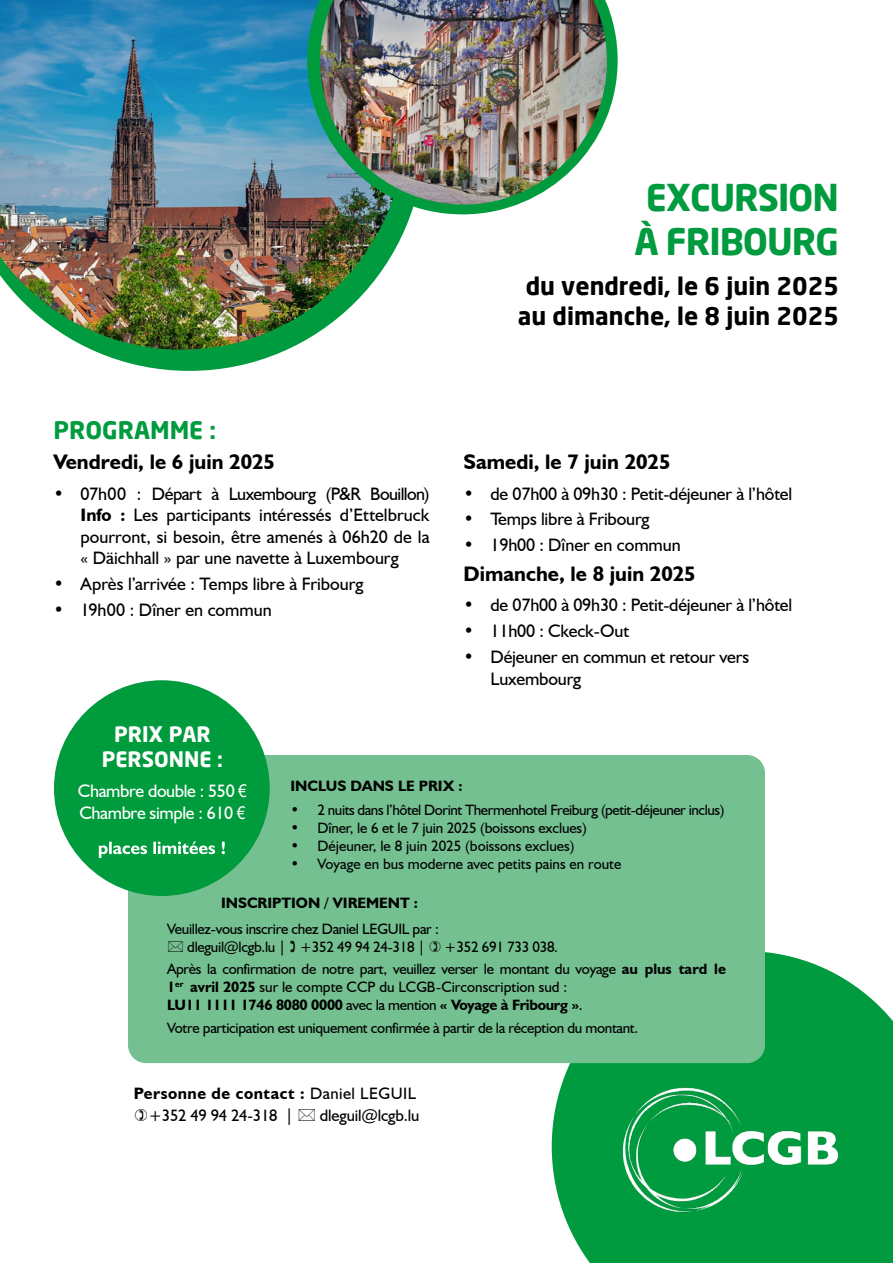
<style>
.page{position:relative;width:893px;height:1263px;background:#fff}
.page>*{position:absolute;margin:0;border:0;box-sizing:border-box;transform-origin:0 0}
.t1{font:700 36.3px/43.7px "Neo Sans";letter-spacing:-.03em;color:#009b3e;text-align:center}
.t2{font:700 24.15px/30px "Neo Sans";color:#000;text-align:center}
.t3{font:700 24px "Neo Sans";color:#009b3e}
.t4{font:700 21px "Humanist 521 BT";color:#000}
.t5{font:700 21px/25.2px "Neo Sans";color:#fff;text-align:center}
.t6{font:18px/21.6px "Humanist 521 BT";letter-spacing:-.01em;color:#000;text-align:justify}
.t7{font:18px/21.6px "Humanist 521 BT";letter-spacing:-.02em;color:#fff}
.t8{font:16.5px/22.5px "Humanist 521 BT";letter-spacing:-.01em;color:#000}
.t9{font:15px/18px "Humanist 521 BT";letter-spacing:-.02em;color:#000;text-align:center}
.t10{font:15px "Humanist 521 BT";letter-spacing:-.01em;color:#020203}
.t11{font:15px/18px "Humanist 521 BT";color:#000}
.t12{font:15px "Humanist 521 BT";letter-spacing:-.03em;color:#020203}
.t13{font:700 15px "Humanist 521 BT";color:#000}
.t14{font:700 15px "Humanist 521 BT";color:#020203}
.s1{font-weight:700}
.s2{font-family:"Arial Narrow"}
</style>
<div class="page">
<svg style="left:552px;top:952px;width:341px;height:311px;background:#16a34f"></svg>
<div style="left:128px;top:755px;width:637px;height:308px;background:#75c091;border-radius:18px"></div>
<div style="left:54px;top:680px;width:216px;height:216px;background:#009b3c;border-radius:50%"></div>
<img style="left:621px;top:1086px;width:220px;height:126px">
<svg style="left:92px;top:214px;width:319px;height:157px"></svg>
<img style="left:0;top:0;width:405px;height:350px">
<img style="left:307px;top:0;width:311px;height:214px">
<img style="left:320px;top:0;width:287px;height:205px">
<svg style="left:99px;top:841px;width:126px;height:17px"></svg>
<h1 class="t1" style="left:634px;top:175px;width:206px">EXCURSION<br>À FRIBOURG</h1>
<h2 class="t2" style="left:518px;top:271px;width:323px">du vendredi, le 6 juin 2025 au dimanche, le 8 juin 2025</h2>
<h3 class="t3" style="left:54px;top:415px;width:164px">PROGRAMME :</h3>
<p class="t4" style="left:54px;top:449px;width:223px">Vendredi, le 6 juin 2025</p>
<p class="t6" style="left:81px;top:482px;width:350px;text-indent:-27px">• 07h00 : Départ à Luxembourg (P&amp;R Bouillon)<br><span class="s1">Info :</span> Les participants intéressés d’Ettelbruck pourront, si besoin, être amenés à 06h20 de la « Däichhall » par une navette à Luxembourg</p>
<p class="t6" style="left:54px;top:573px;width:312px">• Après l’arrivée : Temps libre à Fribourg</p>
<p class="t6" style="left:54px;top:599px;width:220px">• 19h00 : Dîner en commun</p>
<p class="t4" style="left:463px;top:449px;width:208px">Samedi, le 7 juin 2025</p>
<p class="t6" style="left:463px;top:482px;width:330px">• de 07h00 à 09h30 : Petit-déjeuner à l’hôtel</p>
<p class="t6" style="left:463px;top:508px;width:188px">• Temps libre à Fribourg</p>
<p class="t6" style="left:463px;top:534px;width:219px">• 19h00 : Dîner en commun</p>
<p class="t4" style="left:463px;top:561px;width:234px">Dimanche, le 8 juin 2025</p>
<p class="t6" style="left:463px;top:594px;width:330px">• de 07h00 à 09h30 : Petit-déjeuner à l’hôtel</p>
<p class="t6" style="left:463px;top:620px;width:167px">• 11h00 : Ckeck-Out</p>
<p class="t6" style="left:490px;top:646px;width:260px;text-indent:-27px">• Déjeuner en commun et retour vers<br>Luxembourg</p>
<p class="t5" style="left:102px;top:721px;width:123px">PRIX PAR<br>PERSONNE :</p>
<p class="t7" style="left:78px;top:780px;width:170px">Chambre double : 550 <span class="s2">€<br></span>Chambre simple : 610 <span class="s2">€</span></p>
<p class="t14" style="left:290px;top:776px;width:174px">INCLUS DANS LE PRIX :</p>
<p class="t12" style="left:290px;top:801px;width:435px">• 2 nuits dans l’hôtel Dorint Thermenhotel Freiburg (petit-déjeuner inclus)</p>
<p class="t10" style="left:290px;top:819px;width:298px">• Dîner, le 6 et le 7 juin 2025 (boissons exclues)</p>
<p class="t10" style="left:290px;top:837px;width:285px">• Déjeuner, le 8 juin 2025 (boissons exclues)</p>
<p class="t10" style="left:290px;top:855px;width:332px">• Voyage en bus moderne avec petits pains en route</p>
<p class="t13" style="left:221px;top:893px;width:198px">INSCRIPTION / VIREMENT :</p>
<p class="t9" style="left:167px;top:919px;width:273px">Veuillez-vous inscrire chez Daniel LEGUIL par : dleguil@lcgb.lu | +352 49 94 24-318 |</p>
<p class="t9" style="left:167px;top:935px;width:560px;line-height:22.2px;text-align:left;text-indent:277px">+352 691 733 038.<br>Après la confirmation de notre part, veuillez verser le montant du voyage <span class="s1">au plus tard le</span></p>
<p class="t11" style="left:167px;top:978px;width:417px"><span class="s1">1</span><sup>er</sup> <span class="s1">avril 2025</span> sur le compte CCP du LCGB-Circonscription sud :<br><span class="s1">LU11 1111 1746 8080 0000</span> avec la mention <span class="s1">« Voyage à Fribourg »</span>.</p>
<p class="t9" style="left:167px;top:1018px;width:473px">Votre participation est uniquement confirmée à partir de la réception du montant.</p>
<p class="t8" style="left:148px;top:1081px;width:269px;text-indent:-15px"><span class="s1">Personne de contact :</span> Daniel LEGUIL +352 49 94 24-318 |</p>
<p class="t8" style="left:320px;top:1104px;width:101px">dleguil@lcgb.lu</p>
</div>
